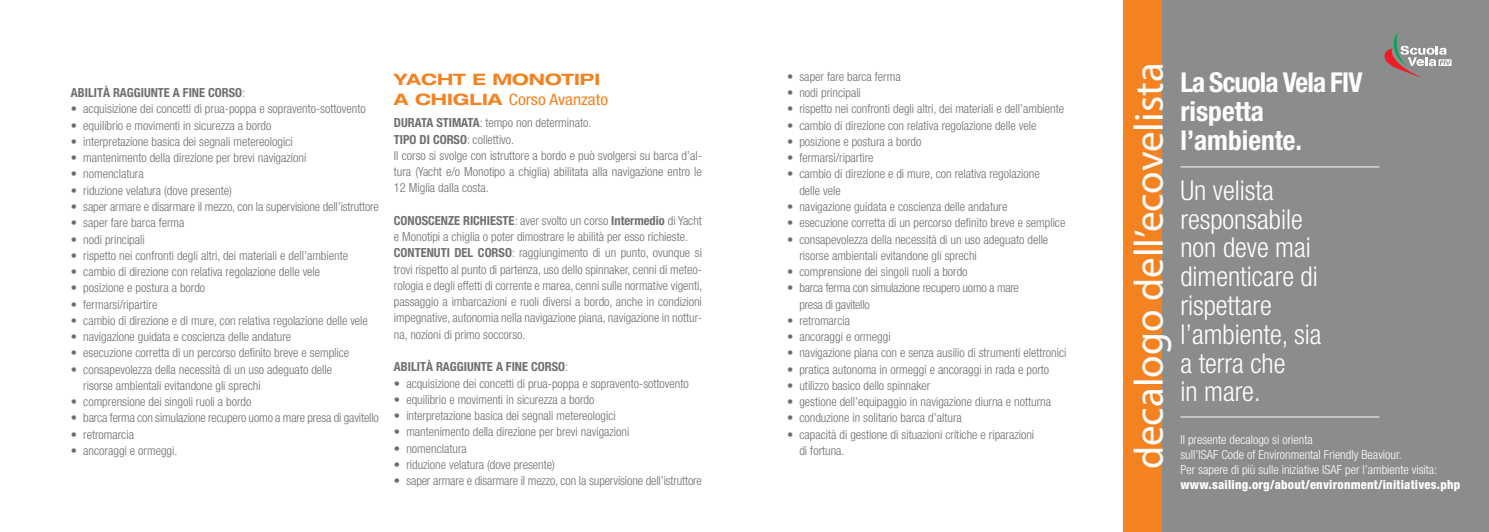
<style>
.page{position:relative;width:1489px;height:532px;background:#fff}
.page>*{position:absolute;margin:0;border:0;box-sizing:border-box;transform-origin:0 0}
.t1{font:41px "Myriad Pro";color:#fff}
.t2{font:300 condensed 27.38px/28.8px "Helvetica Neue";color:#fff}
.t3{font:700 condensed 27.38px/28.8px "Helvetica Neue";color:#fff}
.t4{font:700 expanded 15.75px/20px "Helvetica Neue";color:#f58220;scale:1.11 1}
.t5{font:300 condensed 12.5px/16.2px "Helvetica Neue";color:#6d6e71}
.t6{font:300 condensed 12.5px/15px "Helvetica Neue";color:#fff}
.t7{font:300 condensed 12.5px/16.2px "Helvetica Neue";letter-spacing:-.02em;color:#6d6e71}
.t8{font:700 condensed 12.5px "Helvetica Neue";color:#6d6e71}
.t9{font:800 condensed 12.5px "Helvetica Neue";letter-spacing:.02em;color:#fff}
.s1{font-weight:300}
.s2{font-weight:400;font-stretch:condensed}
.s3{font-weight:700}
</style>
<div class="page">
<div style="left:1123px;top:0;width:52px;height:531px;background:#f58220"></div>
<div style="left:1162px;top:0;width:326px;height:531px;background:#8b8d8d"></div>
<svg style="left:1384px;top:33px;width:67px;height:46px"></svg>
<hr style="left:1180px;top:167px;width:199px;height:1px;background:#fff">
<hr style="left:1180px;top:416px;width:199px;height:1px;background:#fff">
<p class="t8" style="left:71px;top:85px;width:176px">ABILITÀ RAGGIUNTE A FINE CORSO<span class="s1">:</span></p>
<p class="t5" style="left:71px;top:101px;width:296px">• acquisizione dei concetti di prua-poppa e sopravento-sottovento</p>
<p class="t5" style="left:71px;top:117px;width:202px">• equilibrio e movimenti in sicurezza a bordo</p>
<p class="t5" style="left:71px;top:133px;width:223px">• interpretazione basica dei segnali metereologici</p>
<p class="t5" style="left:71px;top:149px;width:237px">• mantenimento della direzione per brevi navigazioni</p>
<p class="t5" style="left:71px;top:166px;width:74px">• nomenclatura</p>
<p class="t5" style="left:71px;top:182px;width:162px">• riduzione velatura (dove presente)</p>
<p class="t5" style="left:71px;top:198px;width:309px">• saper armare e disarmare il mezzo, con la supervisione dell’istruttore</p>
<p class="t5" style="left:71px;top:214px;width:115px">• saper fare barca ferma</p>
<p class="t5" style="left:71px;top:231px;width:75px">• nodi principali</p>
<p class="t5" style="left:71px;top:247px;width:278px">• rispetto nei confronti degli altri, dei materiali e dell’ambiente</p>
<p class="t5" style="left:71px;top:263px;width:251px">• cambio di direzione con relativa regolazione delle vele</p>
<p class="t5" style="left:71px;top:279px;width:136px">• posizione e postura a bordo</p>
<p class="t5" style="left:71px;top:296px;width:88px">• fermarsi/ripartire</p>
<p class="t5" style="left:71px;top:312px;width:298px">• cambio di direzione e di mure, con relativa regolazione delle vele</p>
<p class="t5" style="left:71px;top:328px;width:222px">• navigazione guidata e coscienza delle andature</p>
<p class="t5" style="left:71px;top:344px;width:280px">• esecuzione corretta di un percorso definito breve e semplice</p>
<p class="t5" style="left:83px;top:361px;width:250px;text-indent:-12px">• consapevolezza della necessità di un uso adeguato delle risorse ambientali evitandone gli sprechi</p>
<p class="t5" style="left:71px;top:393px;width:182px">• comprensione dei singoli ruoli a bordo</p>
<p class="t5" style="left:71px;top:409px;width:309px">• barca ferma con simulazione recupero uomo a mare presa di gavitello</p>
<p class="t5" style="left:71px;top:426px;width:65px">• retromarcia</p>
<p class="t5" style="left:71px;top:442px;width:108px">• ancoraggi e ormeggi.</p>
<p class="t4" style="left:394px;top:69px;width:194px">YACHT E MONOTIPI<br>A CHIGLIA <span class="s2">Corso Avanzato</span></p>
<p class="t5" style="left:394px;top:114px;width:309px"><span class="s3">DURATA STIMATA</span>: tempo non determinato.<br><span class="s3">TIPO DI CORSO</span>: collettivo.<br>Il corso si svolge con istruttore a bordo e può svolgersi su barca d’al&shy;tura (Yacht e/o Monotipo a chiglia) abilitata alla navigazione entro le 12 Miglia dalla costa.</p>
<p class="t5" style="left:394px;top:212px;width:310px"><span class="s3">CONOSCENZE RICHIESTE</span>: aver svolto un corso <span class="s3">Intermedio</span> di Yacht e Monotipi a chiglia o poter dimostrare le abilità per esso richieste.<br><span class="s3">CONTENUTI DEL CORSO</span>: raggiungimento di un punto, ovunque si trovi rispetto al punto di partenza, uso dello spinnaker, cenni di meteo&shy;rologia e degli effetti di corrente e marea, cenni sulle normative vigenti, passaggio a imbarcazioni e ruoli diversi a bordo, anche in condizioni impegnative, autonomia nella navigazione piana, navigazione in nottur&shy;na, nozioni di primo soccorso.</p>
<p class="t8" style="left:394px;top:359px;width:176px">ABILITÀ RAGGIUNTE A FINE CORSO<span class="s1">:</span></p>
<p class="t5" style="left:394px;top:374px;width:296px">• acquisizione dei concetti di prua-poppa e sopravento-sottovento</p>
<p class="t5" style="left:394px;top:391px;width:202px">• equilibrio e movimenti in sicurezza a bordo</p>
<p class="t5" style="left:394px;top:407px;width:223px">• interpretazione basica dei segnali metereologici</p>
<p class="t5" style="left:394px;top:423px;width:237px">• mantenimento della direzione per brevi navigazioni</p>
<p class="t5" style="left:394px;top:439px;width:74px">• nomenclatura</p>
<p class="t5" style="left:394px;top:456px;width:162px">• riduzione velatura (dove presente)</p>
<p class="t5" style="left:394px;top:472px;width:309px">• saper armare e disarmare il mezzo, con la supervisione dell’istruttore</p>
<p class="t5" style="left:787px;top:68px;width:115px">• saper fare barca ferma</p>
<p class="t5" style="left:787px;top:84px;width:75px">• nodi principali</p>
<p class="t5" style="left:787px;top:101px;width:278px">• rispetto nei confronti degli altri, dei materiali e dell’ambiente</p>
<p class="t5" style="left:787px;top:117px;width:251px">• cambio di direzione con relativa regolazione delle vele</p>
<p class="t5" style="left:787px;top:133px;width:136px">• posizione e postura a bordo</p>
<p class="t5" style="left:787px;top:149px;width:88px">• fermarsi/ripartire</p>
<p class="t5" style="left:799px;top:166px;width:242px;text-indent:-12px">• cambio di direzione e di mure, con relativa regolazione delle vele</p>
<p class="t5" style="left:787px;top:198px;width:222px">• navigazione guidata e coscienza delle andature</p>
<p class="t5" style="left:787px;top:214px;width:280px">• esecuzione corretta di un percorso definito breve e semplice</p>
<p class="t5" style="left:799px;top:231px;width:250px;text-indent:-12px">• consapevolezza della necessità di un uso adeguato delle risorse ambientali evitandone gli sprechi</p>
<p class="t5" style="left:787px;top:263px;width:182px">• comprensione dei singoli ruoli a bordo</p>
<p class="t7" style="left:799px;top:279px;width:221px;text-indent:-12px">• barca ferma con simulazione recupero uomo a mare presa di gavitello</p>
<p class="t5" style="left:787px;top:312px;width:65px">• retromarcia</p>
<p class="t5" style="left:787px;top:328px;width:105px">• ancoraggi e ormeggi</p>
<p class="t5" style="left:787px;top:344px;width:281px">• navigazione piana con e senza ausilio di strumenti elettronici</p>
<p class="t5" style="left:787px;top:361px;width:264px">• pratica autonoma in ormeggi e ancoraggi in rada e porto</p>
<p class="t5" style="left:787px;top:377px;width:145px">• utilizzo basico dello spinnaker</p>
<p class="t5" style="left:787px;top:393px;width:265px">• gestione dell’equipaggio in navigazione diurna e notturna</p>
<p class="t5" style="left:787px;top:409px;width:176px">• conduzione in solitario barca d’altura</p>
<p class="t5" style="left:799px;top:426px;width:236px;text-indent:-12px">• capacità di gestione di situazioni critiche e riparazioni di fortuna.</p>
<h1 class="t1" style="left:1123px;top:469px;width:408px;rotate:-90deg">decalogo dell’ecovelista</h1>
<h2 class="t3" style="left:1180px;top:68px;width:184px">La Scuola Vela FIV rispetta l’ambiente.</h2>
<h2 class="t2" style="left:1180px;top:175px;width:142px">Un velista responsabile non deve mai dimenticare di rispettare l’ambiente, sia a terra che<br>in mare.</h2>
<p class="t6" style="left:1180px;top:431px;width:258px">Il presente decalogo si orienta<br>sull’ISAF Code of Environmental Friendly Beaviour.<br>Per sapere di più sulle iniziative ISAF per l’ambiente visita:</p>
<p class="t9" style="left:1180px;top:476px;width:281px">www.sailing.org/about/environment/initiatives.php</p>
</div>
